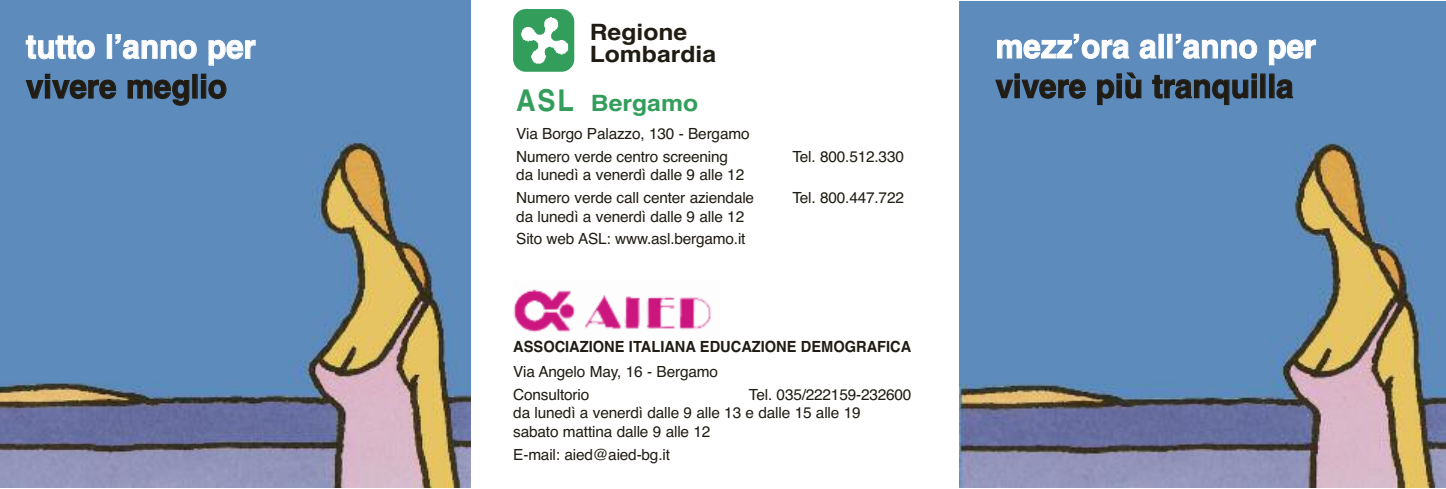
<style>
.page{position:relative;width:1446px;height:489px;background:#fff}
.page>*{position:absolute;margin:0;border:0;box-sizing:border-box;transform-origin:0 0}
.t1{font:700 33px "Helvetica";color:#fff;scale:.95 1}
.t2{font:700 33px "Helvetica";color:#201c14;scale:.95 1}
.t3{font:22.5px/22px "Helvetica Bold TT";color:#201c14;scale:1.1 1}
.t4{font:22.5px "Helvetica Bold TT";color:#339e5c;scale:1.1 1}
.t5{font:15.3px/22.6px "Helvetica";letter-spacing:-.01em;color:#201c14}
.t6{font:15.3px "Helvetica Bold TT";color:#201c14;scale:.95 1}
.s1{font-size:30px}
</style>
<div class="page">
<img style="left:959px;top:1px;width:487px;height:486px">
<img style="left:0;top:0;width:470px;height:487px">
<img style="left:513px;top:9px;width:61px;height:63px;border-radius:13px">
<img style="left:513px;top:289px;width:199px;height:44px">
<h1 class="t1" style="left:26px;top:35px;width:243px">tutto l’anno per</h1>
<h1 class="t2" style="left:26px;top:74px;width:213px">vivere meglio</h1>
<h2 class="t3" style="left:590px;top:21px;width:117px">Regione<br>Lombardia</h2>
<h2 class="t4" style="left:516px;top:90px;width:167px"><span class="s1">ASL</span> Bergamo</h2>
<p class="t5" style="left:516px;top:123px;width:235px">Via Borgo Palazzo, 130 - Bergamo<br>Numero verde centro screening</p>
<p class="t5" style="left:516px;top:164px;width:239px">da lunedì a venerdì dalle 9 alle 12<br>Numero verde call center aziendale</p>
<p class="t5" style="left:516px;top:205px;width:231px">da lunedì a venerdì dalle 9 alle 12<br>Sito web ASL: www.asl.bergamo.it</p>
<p class="t5" style="left:792px;top:145px;width:113px">Tel. 800.512.330</p>
<p class="t5" style="left:792px;top:187px;width:113px">Tel. 800.447.722</p>
<p class="t6" style="left:513px;top:338px;width:420px">ASSOCIAZIONE ITALIANA EDUCAZIONE DEMOGRAFICA</p>
<p class="t5" style="left:513px;top:361px;width:206px">Via Angelo May, 16 - Bergamo<br>Consultorio</p>
<p class="t5" style="left:513px;top:386px;width:400px;line-height:18.5px;text-indent:235px">Tel. 035/222159-232600 da lunedì a venerdì dalle 9 alle 13 e dalle 15 alle 19<br>sabato mattina dalle 9 alle 12</p>
<p class="t5" style="left:513px;top:443px;width:158px">E-mail: aied@aied-bg.it</p>
<h1 class="t1" style="left:995px;top:34px;width:339px">mezz’ora all’anno per</h1>
<h1 class="t2" style="left:995px;top:74px;width:315px">vivere più tranquilla</h1>
</div>
